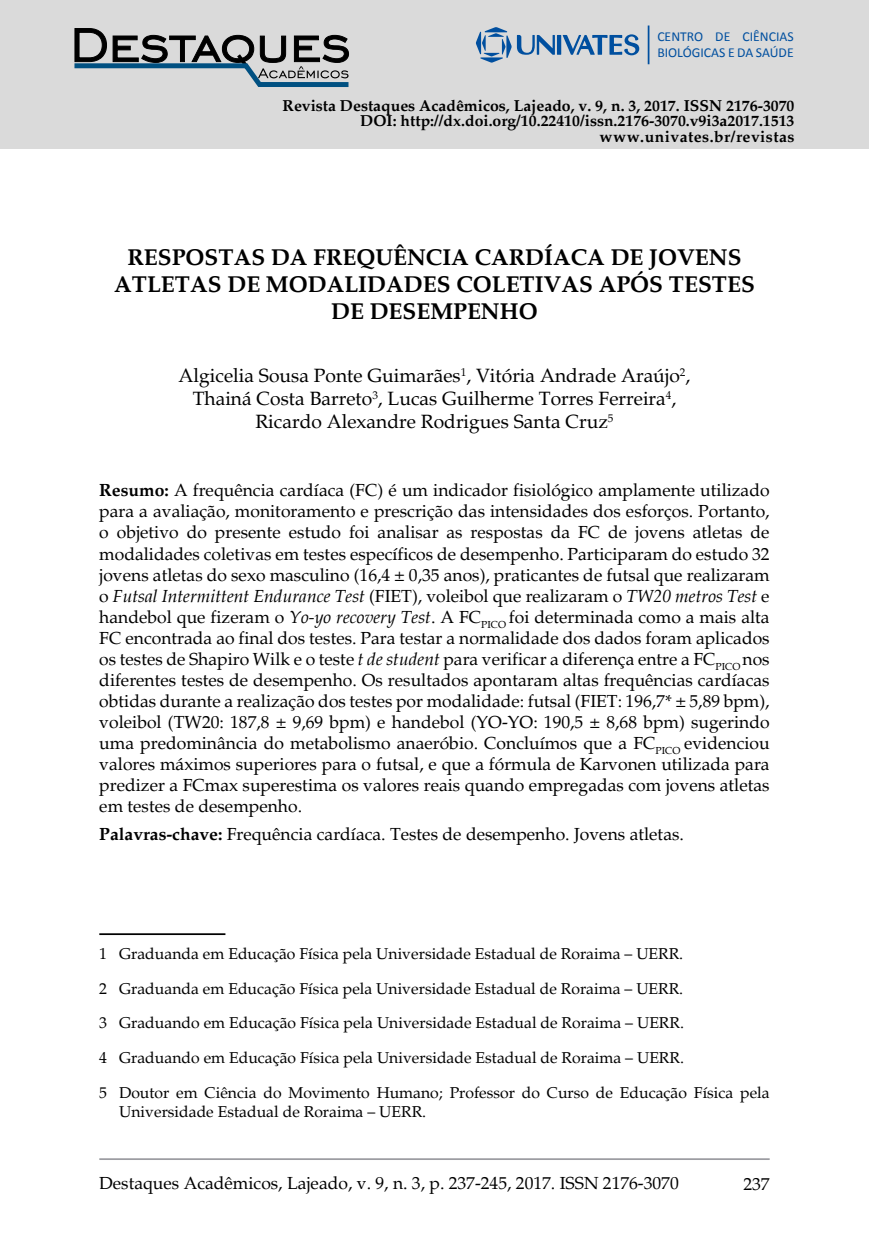
<style>
.page{position:relative;width:869px;height:1241px;background:#fff}
.page>*{position:absolute;margin:0;border:0;box-sizing:border-box;transform-origin:0 0}
.t1{font:700 22.75px/27.3px "Palatino";color:#000;text-align:center}
.t2{font:19.25px/23.1px "Palatino";color:#000;text-align:center}
.t3{font:17.5px/21px "Palatino";color:#000;text-align:justify}
.t4{font:15.75px/18.9px "Palatino";color:#000}
.t5{font:700 15.75px/15.8px "Palatino";color:#000;text-align:right}
.t6{font:13.65px/16.4px "Calibri";color:#004f9f}
.s1{font-weight:700}
.s2{font-style:italic}
</style>
<div class="page">
<hr style="left:99px;top:1157px;width:670px;height:2px;background:#9c9da2">
<div style="left:0;top:0;width:868px;height:149px;background:#dadada"></div>
<div style="left:556px;top:35px;width:5px;height:20px;background:#004f9f"></div>
<svg style="left:562px;top:34px;width:77px;height:21px"></svg>
<svg style="left:476px;top:27px;width:78px;height:36px"></svg>
<hr style="left:647px;top:25px;width:2px;height:39px;background:#004f9f">
<svg style="left:74px;top:28px;width:275px;height:59px"></svg>
<hr style="left:99px;top:933px;width:126px;height:1px;background:#000">
<p class="t6" style="left:657px;top:28px;width:138px">CENTRO DE CIÊNCIAS<br>BIOLÓGICAS E DA SAÚDE</p>
<p class="t5" style="left:282px;top:98px;width:513px">Revista Destaques Acadêmicos, Lajeado, v. 9, n. 3, 2017. ISSN 2176-3070<br>DOI: http://dx.doi.org/10.22410/issn.2176-3070.v9i3a2017.1513 www.univates.br/revistas</p>
<h1 class="t1" style="left:114px;top:243px;width:642px">RESPOSTAS DA FREQUÊNCIA CARDÍACA DE JOVENS<br>ATLETAS DE MODALIDADES COLETIVAS APÓS TESTES<br>DE DESEMPENHO</h1>
<p class="t2" style="left:178px;top:364px;width:513px">Algicelia Sousa Ponte Guimarães<sup>1</sup>, Vitória Andrade Araújo<sup>2</sup>,<br>Thainá Costa Barreto<sup>3</sup>, Lucas Guilherme Torres Ferreira<sup>4</sup>,<br>Ricardo Alexandre Rodrigues Santa Cruz<sup>5</sup></p>
<p class="t3" style="left:99px;top:480px;width:671px"><span class="s1">Resumo:</span> A frequência cardíaca (FC) é um indicador fisiológico amplamente utilizado para a avaliação, monitoramento e prescrição das intensidades dos esforços. Portanto, o objetivo do presente estudo foi analisar as respostas da FC de jovens atletas de modalidades coletivas em testes específicos de desempenho. Participaram do estudo 32 jovens atletas do sexo masculino (16,4 ± 0,35 anos), praticantes de futsal que realizaram o <span class="s2">Futsal Intermittent Endurance Test</span> (FIET), voleibol que realizaram o <span class="s2">TW20 metros Test</span> e handebol que fizeram o <span class="s2">Yo-yo recovery Test</span>. A FC<sub>PICO</sub> foi determinada como a mais alta FC encontrada ao final dos testes. Para testar a normalidade dos dados foram aplicados os testes de Shapiro Wilk e o teste <span class="s2">t de student</span> para verificar a diferença entre a FC<sub>PICO</sub> nos diferentes testes de desempenho. Os resultados apontaram altas frequências cardíacas obtidas durante a realização dos testes por modalidade: futsal (FIET: 196,7* ± 5,89 bpm), voleibol (TW20: 187,8 ± 9,69 bpm) e handebol (YO-YO: 190,5 ± 8,68 bpm) sugerindo uma predominância do metabolismo anaeróbio. Concluímos que a FC<sub>PICO</sub> evidenciou valores máximos superiores para o futsal, e que a fórmula de Karvonen utilizada para predizer a FCmax superestima os valores reais quando empregadas com jovens atletas em testes de desempenho.</p>
<p class="t3" style="left:99px;top:823px;width:586px"><span class="s1">Palavras-chave:</span> Frequência cardíaca. Testes de desempenho. Jovens atletas.</p>
<p class="t4" style="left:99px;top:944px;width:585px">1 Graduanda em Educação Física pela Universidade Estadual de Roraima – UERR.</p>
<p class="t4" style="left:99px;top:979px;width:585px">2 Graduanda em Educação Física pela Universidade Estadual de Roraima – UERR.</p>
<p class="t4" style="left:99px;top:1013px;width:586px">3 Graduando em Educação Física pela Universidade Estadual de Roraima – UERR.</p>
<p class="t4" style="left:99px;top:1048px;width:586px">4 Graduando em Educação Física pela Universidade Estadual de Roraima – UERR.</p>
<p class="t4" style="left:119px;top:1083px;width:651px;text-indent:-20px">5 Doutor em Ciência do Movimento Humano; Professor do Curso de Educação Física pela<br>Universidade Estadual de Roraima – UERR.</p>
<p class="t3" style="left:99px;top:1172px;width:580px">Destaques Acadêmicos, Lajeado, v. 9, n. 3, p. 237-245, 2017. ISSN 2176-3070</p>
<p class="t3" style="left:743px;top:1173px;width:28px">237</p>
</div>
